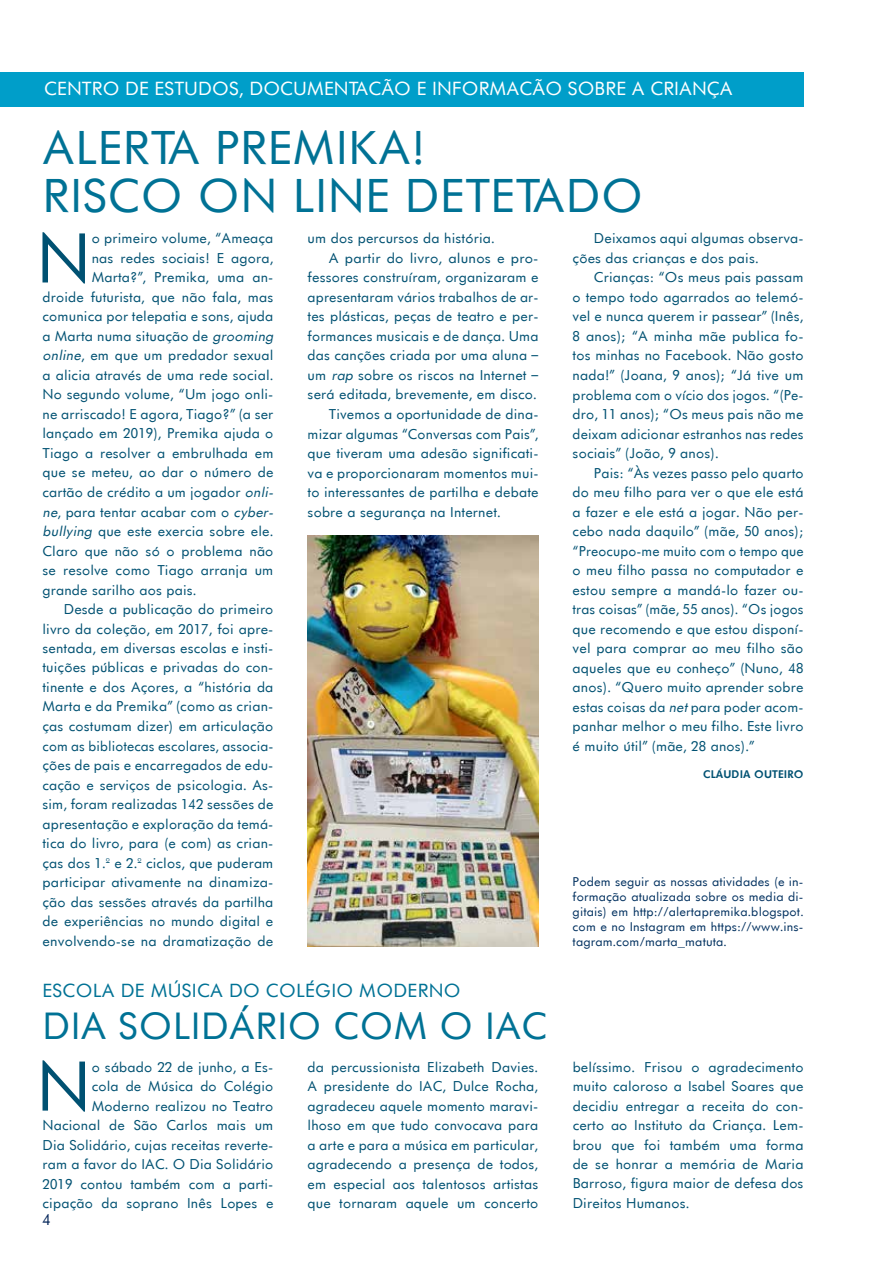
<style>
.page{position:relative;width:893px;height:1263px;background:#fff}
.page>*{position:absolute;margin:0;border:0;box-sizing:border-box;transform-origin:0 0}
.t1{font:66.3px "Futurist";color:#005172}
.t2{font:45px/48px "Futurist";color:#007295}
.t3{font:36px "Futurist";color:#007295}
.t4{font:18px "Futurist";letter-spacing:-.01em;color:#fff}
.t5{font:18px "Futurist";color:#007295}
.t6{font:15px "Futurist";color:#002257}
.t7{font:13.5px/19.5px "Futurist";color:#005172;text-align:justify}
.t8{font:12px/15px "Futurist";color:#00305f;text-align:justify}
.t9{font:700 10.5px "Futurist";color:#005172}
.s1{font-style:italic}
</style>
<div class="page">
<div style="left:0;top:72px;width:804px;height:34px;background:#009ec9"></div>
<img style="left:307px;top:536px;width:231px;height:410px">
<h3 class="t4" style="left:44px;top:77px;width:690px">CENTRO DE ESTUDOS, DOCUMENTACÃO E INFORMACÃO SOB RE A CRIANÇA</h3>
<h2 class="t2" style="left:43px;top:123px;width:603px">ALERTA PREMIKA!<br>RISCO ON LINE DETETADO</h2>
<h1 class="t1" style="left:36px;top:216px;width:57px">N</h1>
<p class="t7" style="left:92px;top:229px;width:183px">o primeiro volume, “Ameaça</p>
<p class="t7" style="left:92px;top:248px;width:183px">nas redes sociais! E agora,</p>
<p class="t7" style="left:92px;top:268px;width:183px">Marta?”, Premika, uma an-</p>
<p class="t7" style="left:42px;top:287px;width:233px">droide futurista, que não fala, mas</p>
<p class="t7" style="left:42px;top:307px;width:233px">comunica por telepatia e sons, ajuda</p>
<p class="t7" style="left:42px;top:326px;width:236px">a Marta numa situação de <span class="s1">grooming</span></p>
<p class="t7" style="left:42px;top:346px;width:233px"><span class="s1">online</span>, em que um predador sexual</p>
<p class="t7" style="left:42px;top:365px;width:233px">a alicia através de uma rede social.</p>
<p class="t7" style="left:42px;top:385px;width:233px">No segundo volume, “Um jogo onli-</p>
<p class="t7" style="left:42px;top:404px;width:233px">ne arriscado! E agora, Tiago?” (a ser</p>
<p class="t7" style="left:42px;top:424px;width:233px">lançado em 2019), Premika ajuda o</p>
<p class="t7" style="left:42px;top:443px;width:233px">Tiago a resolver a embrulhada em</p>
<p class="t7" style="left:42px;top:463px;width:233px">que se meteu, ao dar o número de</p>
<p class="t7" style="left:42px;top:482px;width:236px">cartão de crédito a um jogador <span class="s1">onli-</span></p>
<p class="t7" style="left:42px;top:502px;width:236px"><span class="s1">ne</span>, para tentar acabar com o <span class="s1">cyber-</span></p>
<p class="t7" style="left:42px;top:521px;width:233px"><span class="s1">bullying</span> que este exercia sobre ele.</p>
<p class="t7" style="left:42px;top:541px;width:233px">Claro que não só o problema não</p>
<p class="t7" style="left:42px;top:560px;width:233px">se resolve como Tiago arranja um</p>
<p class="t7" style="left:42px;top:580px;width:156px">grande sarilho aos pais.</p>
<p class="t7" style="left:64px;top:599px;width:211px">Desde a publicação do primeiro</p>
<p class="t7" style="left:42px;top:619px;width:233px">livro da coleção, em 2017, foi apre-</p>
<p class="t7" style="left:42px;top:638px;width:233px">sentada, em diversas escolas e insti-</p>
<p class="t7" style="left:42px;top:658px;width:233px">tuições públicas e privadas do con-</p>
<p class="t7" style="left:42px;top:677px;width:233px">tinente e dos Açores, a “história da</p>
<p class="t7" style="left:42px;top:697px;width:233px">Marta e da Premika” (como as crian-</p>
<p class="t7" style="left:42px;top:716px;width:233px">ças costumam dizer) em articulação</p>
<p class="t7" style="left:42px;top:736px;width:233px">com as bibliotecas escolares, associa-</p>
<p class="t7" style="left:42px;top:755px;width:233px">ções de pais e encarregados de edu-</p>
<p class="t7" style="left:42px;top:775px;width:233px">cação e serviços de psicologia. As-</p>
<p class="t7" style="left:42px;top:794px;width:233px">sim, foram realizadas 142 sessões de</p>
<p class="t7" style="left:42px;top:814px;width:233px">apresentação e exploração da temá-</p>
<p class="t7" style="left:42px;top:833px;width:233px">tica do livro, para (e com) as crian-</p>
<p class="t7" style="left:42px;top:853px;width:233px">ças dos 1.º e 2.º ciclos, que puderam</p>
<p class="t7" style="left:42px;top:872px;width:233px">participar ativamente na dinamiza-</p>
<p class="t7" style="left:42px;top:892px;width:233px">ção das sessões através da partilha</p>
<p class="t7" style="left:42px;top:911px;width:232px">de experiências no mundo digital e</p>
<p class="t7" style="left:42px;top:931px;width:232px">envolvendo-se na dramatização de</p>
<p class="t7" style="left:308px;top:229px;width:189px">um dos percursos da história.</p>
<p class="t7" style="left:329px;top:248px;width:211px">A partir do livro, alunos e pro-</p>
<p class="t7" style="left:308px;top:268px;width:233px">fessores construíram, organizaram e</p>
<p class="t7" style="left:308px;top:287px;width:233px">apresentaram vários trabalhos de ar-</p>
<p class="t7" style="left:308px;top:307px;width:233px">tes plásticas, peças de teatro e per-</p>
<p class="t7" style="left:308px;top:326px;width:232px">formances musicais e de dança. Uma</p>
<p class="t7" style="left:308px;top:346px;width:233px">das canções criada por uma aluna –</p>
<p class="t7" style="left:308px;top:365px;width:233px">um <span class="s1">rap</span> sobre os riscos na I nternet –</p>
<p class="t7" style="left:308px;top:385px;width:231px">será editada, brevemente, em disco.</p>
<p class="t7" style="left:329px;top:404px;width:211px">Tivemos a oportunidade de dina-</p>
<p class="t7" style="left:308px;top:424px;width:232px">mizar algumas “Conversas com Pais”,</p>
<p class="t7" style="left:308px;top:443px;width:233px">que tiveram uma adesão significati-</p>
<p class="t7" style="left:308px;top:463px;width:233px">va e proporcionaram momentos mui-</p>
<p class="t7" style="left:308px;top:482px;width:233px">to interessantes de partilha e debate</p>
<p class="t7" style="left:308px;top:502px;width:195px">sobre a segurança na I nternet.</p>
<p class="t7" style="left:573px;top:229px;width:233px;text-indent:21px">Deixamos aqui algumas observa&shy;ções das crianças e dos pais.</p>
<p class="t7" style="left:573px;top:268px;width:233px;text-indent:21px">Crianças: “Os meus pais passam o tempo todo agarrados ao telemó&shy;vel e nunca querem ir passear” (Inês, 8 anos); “A minha mãe publica fo&shy;tos minhas no Facebook. Não gosto nada!” (Joana, 9 anos); “Já tive um problema com o vício dos jogos. “(Pe&shy;dro, 11 anos); “Os meus pais não me deixam adicionar estranhos nas redes sociais” (João, 9 anos).</p>
<p class="t7" style="left:573px;top:463px;width:233px;text-indent:21px">Pais: “Às vezes passo pelo quarto do meu filho para ver o que ele está a fazer e ele está a jogar. Não per&shy;cebo nada daquilo” (mãe, 50 anos); “Preocupo-me muito com o tempo que o meu filho passa no computador e estou sempre a mandá-lo fazer ou&shy;tras coisas” (mãe, 55 anos). “Os jogos que recomendo e que estou disponí&shy;vel para comprar ao meu filho são aqueles que eu conheço” (Nuno, 48 anos). “Quero muito aprender sobre estas coisas da <span class="s1">net</span>para poder acom&shy;panhar melhor o meu filho. Este livro é muito útil” (mãe, 28 anos).”</p>
<p class="t9" style="left:703px;top:767px;width:102px">CLÁUDIA OUTEIRO</p>
<p class="t8" style="left:573px;top:874px;width:233px">Podem seguir as nossas atividades (e in&shy;formação atualizada sobre os media di&shy;gitais) em http://alertapremika.blogspot. com e no Instagram em https://www.ins&shy;tagram.com/marta_matuta.</p>
<h3 class="t5" style="left:43px;top:979px;width:13px">escol</h3>
<h3 class="t5" style="left:102px;top:979px;width:178px">A DE MÚSICA DO col</h3>
<h3 class="t5" style="left:305px;top:979px;width:23px">égio</h3>
<h3 class="t5" style="left:359px;top:979px;width:103px">MODERNO</h3>
<h3 class="t3" style="left:43px;top:1003px;width:507px">DIA SOLIDÁRIO COM O IAC</h3>
<h1 class="t1" style="left:36px;top:1044px;width:57px">N</h1>
<p class="t7" style="left:43px;top:1057px;width:233px;text-align:right">o sábado 22 de junho, a Es-<br>cola de Música do Colégio<br>Moderno realizou no Teatro<br>Nacional de São Carlos mais um<br>Dia Solidário, cujas receitas reverte&shy;ram a favor do IAC. O Dia Solidário<br>2019 contou também com a parti&shy;cipação da soprano I nês Lopes e</p>
<p class="t7" style="left:308px;top:1057px;width:232px">da percussionista Elizabeth Davies.<br>A presidente do IAC, Dulce Rocha, agradeceu aquele momento maravi&shy;lhoso em que tudo convocava para a arte e para a música em particular, agradecendo a presença de todos, em especial aos talentosos artistas que tornaram aquele um concerto</p>
<p class="t7" style="left:573px;top:1056px;width:233px">belíssimo. Frisou o agradecimento muito caloroso a Isabel Soares que decidiu entregar a receita do con&shy;certo ao I nstituto da Criança. Lem&shy;brou que foi também uma forma de se honrar a memória de Maria Barroso, figura maior de defesa dos Direitos Humanos.</p>
<p class="t6" style="left:43px;top:1210px;width:10px">4</p>
</div>
